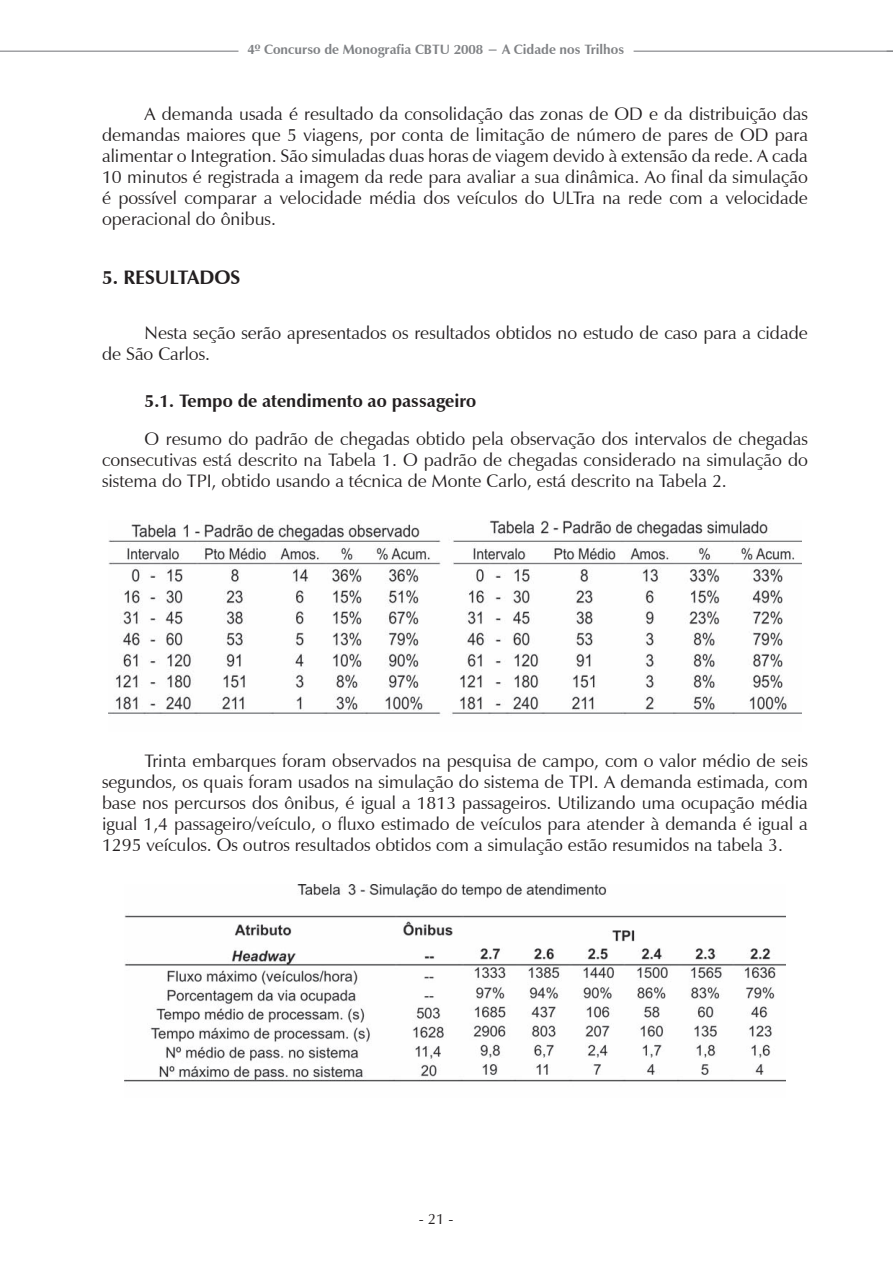
<style>
.page{position:relative;width:893px;height:1263px;background:#fff}
.page>*{position:absolute;margin:0;border:0;box-sizing:border-box;transform-origin:0 0}
.t1{font:700 19.5px "Zapf Humanist 601 BT";color:#231f20}
.t2{font:18px/21px "Zapf Humanist 601 BT";color:#231f20;text-align:justify}
.t3{font:700 18px "Zapf Humanist 601 BT";color:#231f20}
.t4{font:15px "Zapf Humanist 601 BT";color:#231f20}
.t5{font:700 13.5px "Zapf Humanist 601 BT";color:#808285}
</style>
<div class="page">
<hr style="left:634px;top:51px;width:259px;height:1px;background:#808285">
<hr style="left:0;top:51px;width:238px;height:1px;background:#808285">
<img style="left:108px;top:521px;width:694px;height:193px">
<img style="left:124px;top:885px;width:662px;height:197px">
<p class="t5" style="left:247px;top:41px;width:378px">4º Concurso de Monografia CBTU 2008 − A Cidade nos Trilhos</p>
<p class="t2" style="left:102px;top:103px;width:707px;text-indent:43px">A demanda usada é resultado da consolidação das zonas de OD e da distribuição das demandas maiores que 5 viagens, por conta de limitação de número de pares de OD para alimentar o Integration. São simuladas duas horas de viagem devido à extensão da rede. A cada 10 minutos é registrada a imagem da rede para avaliar a sua dinâmica. Ao final da simulação é possível comparar a velocidade média dos veículos do ULTra na rede com a velocidade operacional do ônibus.</p>
<p class="t1" style="left:102px;top:265px;width:140px">5. RESULTADOS</p>
<p class="t2" style="left:102px;top:322px;width:707px;text-indent:43px">Nesta seção serão apresentados os resultados obtidos no estudo de caso para a cidade de São Carlos.</p>
<p class="t3" style="left:145px;top:389px;width:333px">5.1. Tempo de atendimento ao passageiro</p>
<p class="t2" style="left:102px;top:428px;width:707px;text-indent:43px">O resumo do padrão de chegadas obtido pela observação dos intervalos de chegadas consecutivas está descrito na Tabela 1. O padrão de chegadas considerado na simulação do sistema do TPI, obtido usando a técnica de Monte Carlo, está descrito na Tabela 2.</p>
<p class="t2" style="left:102px;top:750px;width:707px;text-indent:43px">Trinta embarques foram observados na pesquisa de campo, com o valor médio de seis segundos, os quais foram usados na simulação do sistema de TPI. A demanda estimada, com base nos percursos dos ônibus, é igual a 1813 passageiros. Utilizando uma ocupação média igual 1,4 passageiro/veículo, o fluxo estimado de veículos para atender à demanda é igual a 1295 veículos. Os outros resultados obtidos com a simulação estão resumidos na tabela 3.</p>
<p class="t4" style="left:419px;top:1209px;width:36px">- 21 -</p>
</div>
